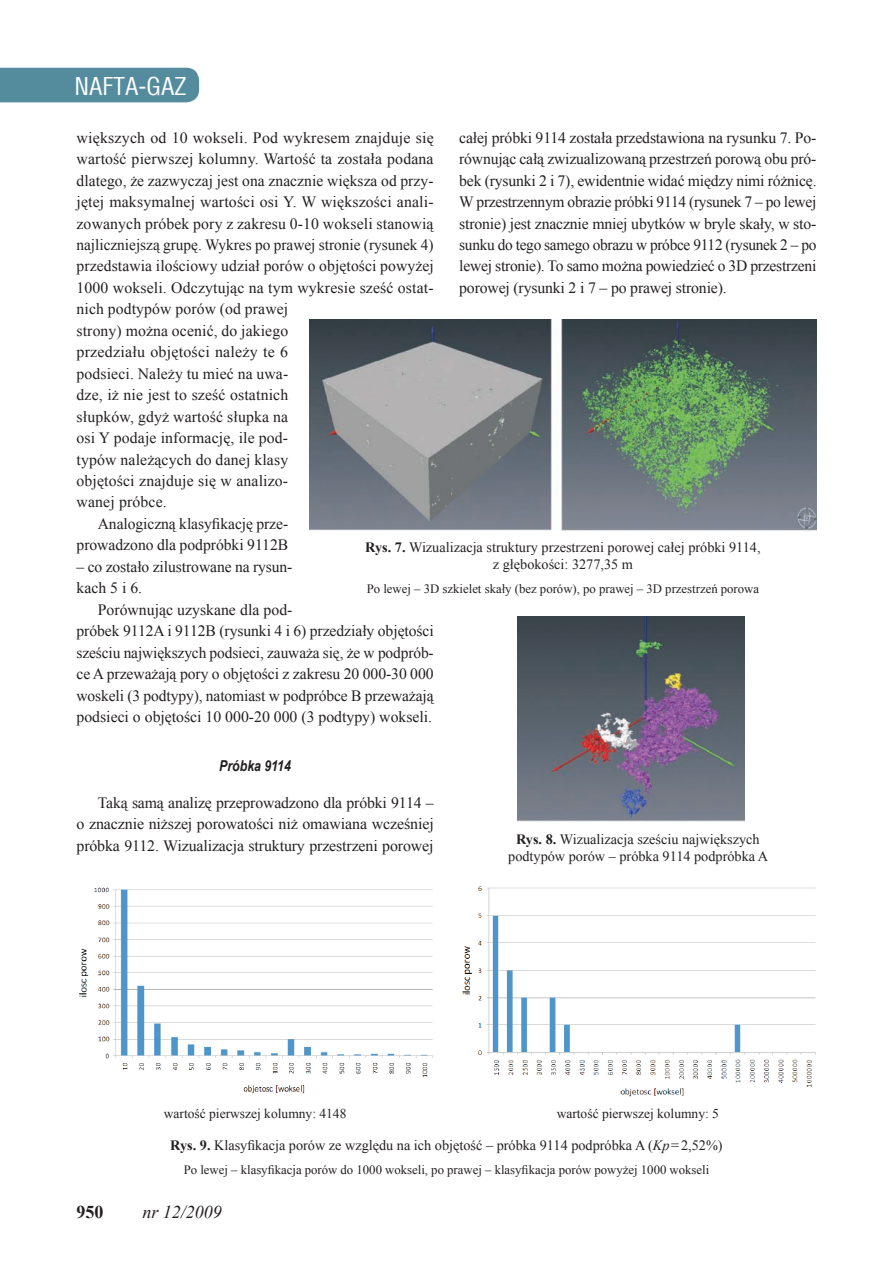
<style>
.page{position:relative;width:893px;height:1263px;background:#fff}
.page>*{position:absolute;margin:0;border:0;box-sizing:border-box;transform-origin:0 0}
.t1{font:24px "Switzerland Condensed";color:#fff}
.t2{font:italic 18px "Times New Roman";color:#231f20}
.t3{font:700 18px "Times New Roman";color:#231f20}
.t4{font:15.75px/21.5px "Times New Roman";letter-spacing:.005em;color:#231f20}
.t5{font:italic 700 15px "Arial Narrow";color:#231f20}
.t6{font:14.25px/17.1px "Times New Roman";color:#231f20;text-align:center}
.t7{font:13.5px "Times New Roman";color:#231f20}
.t8{font:12.75px "Times New Roman";color:#231f20}
.s1{font-weight:700}
.s2{font-style:italic}
</style>
<div class="page">
<div style="left:0;top:68px;width:199px;height:34px;background:#548c9e"></div>
<img style="left:309px;top:320px;width:507px;height:210px">
<img style="left:518px;top:617px;width:227px;height:204px">
<img style="left:78px;top:887px;width:355px;height:207px">
<img style="left:462px;top:886px;width:354px;height:211px">
<h1 class="t1" style="left:74px;top:71px;width:114px">NAFTA-GAZ</h1>
<p class="t4" style="left:77px;top:126px;width:359px">większych od 10 wokseli. Pod wykresem znajduje się</p>
<p class="t4" style="left:77px;top:148px;width:359px">wartość pierwszej kolumny. Wartość ta została podana</p>
<p class="t4" style="left:77px;top:169px;width:359px">dlatego, że zazwyczaj jest ona znacznie większa od przy-</p>
<p class="t4" style="left:77px;top:191px;width:359px">jętej maksymalnej wartości osi Y. W większości anali-</p>
<p class="t4" style="left:77px;top:212px;width:358px">zowanych próbek pory z zakresu 0-10 wokseli stanowią</p>
<p class="t4" style="left:77px;top:234px;width:359px">najliczniejszą grupę. Wykres po prawej stronie (rysunek 4)</p>
<p class="t4" style="left:77px;top:255px;width:359px">przedstawia ilościowy udział porów o objętości powyżej</p>
<p class="t4" style="left:77px;top:277px;width:359px">1000 wokseli. Odczytując na tym wykresie sześć ostat-</p>
<p class="t4" style="left:77px;top:298px;width:213px">nich podtypów porów (od prawej</p>
<p class="t4" style="left:77px;top:320px;width:213px">strony) można ocenić, do jakiego</p>
<p class="t4" style="left:77px;top:341px;width:213px">przedziału objętości należy te 6</p>
<p class="t4" style="left:77px;top:362px;width:213px">podsieci. Należy tu mieć na uwa-</p>
<p class="t4" style="left:77px;top:384px;width:213px">dze, iż nie jest to sześć ostatnich</p>
<p class="t4" style="left:77px;top:405px;width:213px">słupków, gdyż wartość słupka na</p>
<p class="t4" style="left:77px;top:427px;width:213px">osi Y podaje informację, ile pod-</p>
<p class="t4" style="left:77px;top:448px;width:213px">typów należących do danej klasy</p>
<p class="t4" style="left:77px;top:470px;width:213px">objętości znajduje się w analizo-</p>
<p class="t4" style="left:77px;top:491px;width:92px">wanej próbce.</p>
<p class="t4" style="left:98px;top:513px;width:192px">Analogiczną klasyfikację prze-</p>
<p class="t4" style="left:77px;top:534px;width:213px">prowadzono dla podpróbki 9112B</p>
<p class="t4" style="left:77px;top:555px;width:217px">– co zostało zilustrowane na rysun&shy;kach 5 i 6.</p>
<p class="t4" style="left:77px;top:598px;width:359px;text-indent:21px">Porównując uzyskane dla pod-<br>próbek 9112A i 9112B (rysunki 4 i 6) przedziały objętości sześciu największych podsieci, zauważa się, że w podprób&shy;ce A przeważają pory o objętości z zakresu 20 000-30 000 woskeli (3 podtypy), natomiast w podpróbce B przeważają podsieci o objętości 10 000-20 000 (3 podtypy) wokseli.</p>
<p class="t5" style="left:219px;top:754px;width:73px">Próbka 9114</p>
<p class="t4" style="left:77px;top:791px;width:359px;text-align:justify;text-indent:21px">Taką samą analizę przeprowadzono dla próbki 9114 – o znacznie niższej porowatości niż omawiana wcześniej próbka 9112. Wizualizacja struktury przestrzeni porowej</p>
<p class="t4" style="left:459px;top:126px;width:359px;text-align:justify">całej próbki 9114 została przedstawiona na rysunku 7. Po&shy;równując całą zwizualizowaną przestrzeń porową obu pró&shy;bek (rysunki 2 i 7), ewidentnie widać między nimi różnicę.<br>W przestrzennym obrazie próbki 9114 (rysunek 7 – po lewej stronie) jest znacznie mniej ubytków w bryle skały, w sto&shy;sunku do tego samego obrazu w próbce 9112 (rysunek 2 – po lewej stronie). To samo można powiedzieć o 3D przestrzeni porowej (rysunki 2 i 7 – po prawej stronie).</p>
<p class="t6" style="left:365px;top:538px;width:397px"><span class="s1">Rys. 7.</span> Wizualizacja struktury przestrzeni porowej całej próbki 9114, z głębokości: 3277,35 m</p>
<p class="t8" style="left:367px;top:580px;width:394px">Po lewej – 3D szkielet skały (bez porów), po prawej – 3D przestrzeń porowa</p>
<p class="t6" style="left:508px;top:830px;width:261px"><span class="s1">Rys. 8.</span> Wizualizacja sześciu największych podtypów porów – próbka 9114 podpróbka A</p>
<p class="t7" style="left:164px;top:1105px;width:184px">wartość pierwszej kolumny: 4148</p>
<p class="t7" style="left:557px;top:1105px;width:164px">wartość pierwszej kolumny: 5</p>
<p class="t6" style="left:170px;top:1136px;width:554px"><span class="s1">Rys. 9.</span> Klasyfikacja porów ze względu na ich objętość – próbka 9114 podpróbka A (<span class="s2">Kp</span>=2,52%)</p>
<p class="t8" style="left:184px;top:1161px;width:527px">Po lewej – klasyfikacja porów do 1000 wokseli, po prawej – klasyfikacja porów powyżej 1000 wokseli</p>
<p class="t3" style="left:77px;top:1199px;width:28px">950</p>
<p class="t2" style="left:142px;top:1200px;width:81px">nr 12/2009</p>
</div>
